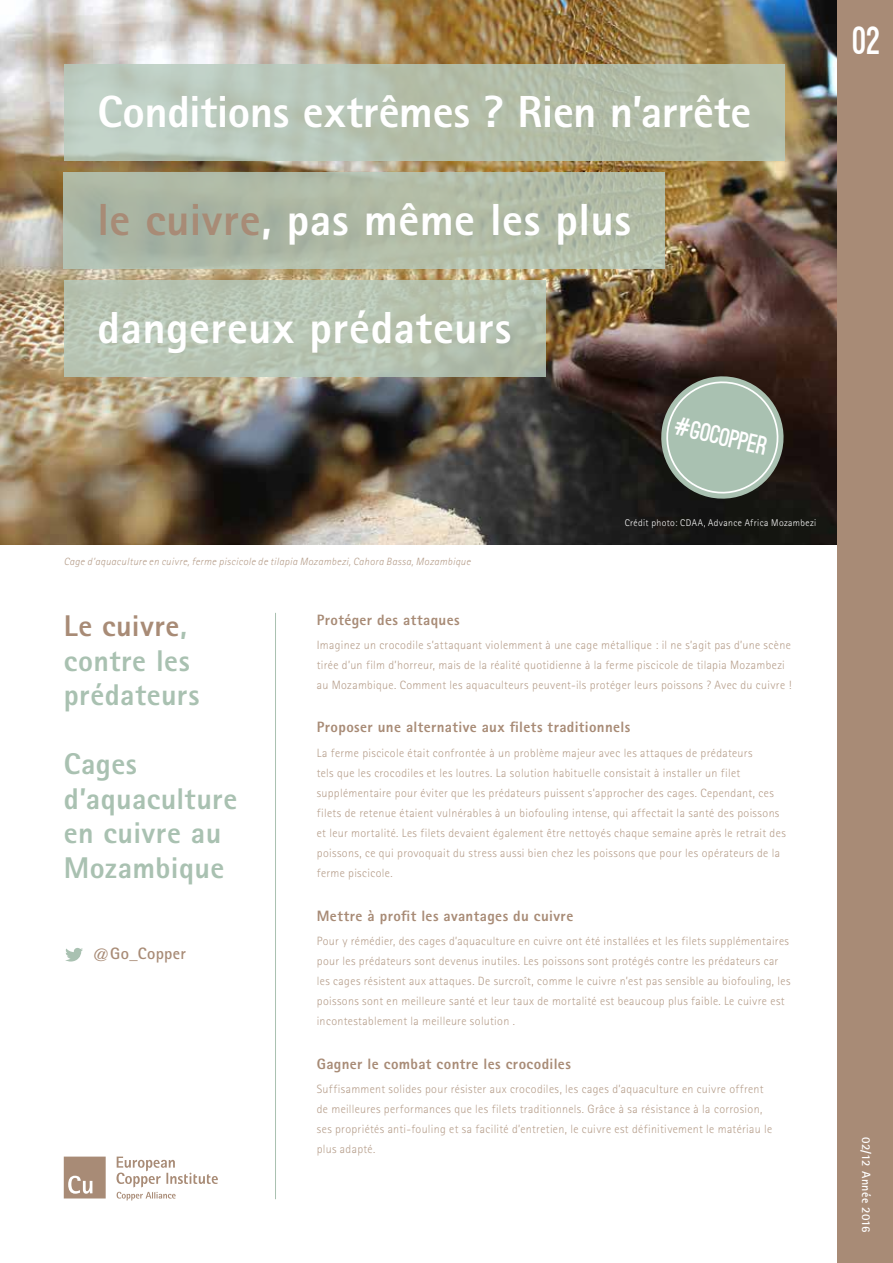
<style>
.page{position:relative;width:893px;height:1263px;background:#fff}
.page>*{position:absolute;margin:0;border:0;box-sizing:border-box;transform-origin:0 0}
.t1{font:800 45px "Rotis Sans Serif";letter-spacing:.005em;color:#fff}
.t2{font:900 37.5px "Ostrich Sans";color:#fff}
.t3{font:800 30px/34.5px "Rotis Sans Serif";letter-spacing:.015em;color:#a9c1b1}
.t4{font:900 24.75px "Ostrich Sans";color:#fff}
.t5{font:700 16.5px "Rotis Sans Serif";letter-spacing:.02em;color:#a88b76}
.t6{font:800 15px "Rotis Sans Serif";letter-spacing:.025em;color:#a88b76}
.t7{font:300 12px/20.1px "Rotis Sans Serif";letter-spacing:.03em;color:#b69e8b}
.t8{font:700 12px "Rotis Sans Serif";letter-spacing:.025em;color:#fff}
.t9{font:italic 300 10.5px "Rotis Sans Serif";letter-spacing:.03em;color:#b69e8b}
.t10{font:300 9.75px "Rotis Sans Serif";letter-spacing:.035em;color:#fff}
.s1{color:#a88b76}
</style>
<div class="page">
<img style="left:0;top:0;width:838px;height:544px">
<div style="left:838px;top:0;width:55px;height:1263px;background:#a88b76"></div>
<svg style="left:64px;top:64px;width:721px;height:96px;fill:#b5c1ad"></svg>
<svg style="left:64px;top:172px;width:601px;height:96px;fill:#b0baa5"></svg>
<svg style="left:64px;top:280px;width:481px;height:96px;fill:#b6c3b1"></svg>
<svg style="left:64px;top:1156px;width:154px;height:45px"></svg>
<svg style="left:65px;top:948px;width:18px;height:13px"></svg>
<svg style="left:655px;top:370px;width:134px;height:135px"></svg>
<hr style="left:275px;top:613px;width:1px;height:586px;background:#a9c1b1">
<h1 class="t1" style="left:98px;top:83px;width:655px">Conditions extrêmes ? Rien n’arrête</h1>
<h1 class="t1" style="left:98px;top:191px;width:535px"><span class="s1">le cuivre</span>, pas même les plus</h1>
<h1 class="t1" style="left:98px;top:299px;width:415px">dangereux prédateurs</h1>
<p class="t9" style="left:64px;top:555px;width:408px">Cage d’aquaculture en cuivre, ferme piscicole de tilapia Mozambezi, Cahora Bassa, Mozambique</p>
<h3 class="t4" style="left:678px;top:416px;width:95px;rotate:13deg">#gocopper</h3>
<p class="t10" style="left:625px;top:517px;width:193px">Crédit photo: CDAA, Advance Africa Mozambezi</p>
<h3 class="t3" style="left:64px;top:608px;width:137px"><span class="s1">Le cuivre</span>, contre les prédateurs</h3>
<h3 class="t3" style="left:64px;top:746px;width:175px">Cages d’aquaculture en cuivre au<br>Mozambique</h3>
<h3 class="t5" style="left:93px;top:943px;width:95px">@Go_Copper</h3>
<p class="t6" style="left:317px;top:610px;width:144px">Protéger des attaques</p>
<p class="t7" style="left:317px;top:635px;width:476px">Imaginez un crocodile s’attaquant violemment à une cage métallique : il ne s’agit pas d’une scène tirée d’un film d’horreur, mais de la réalité quotidienne à la ferme piscicole de tilapia Mozambezi au Mozambique. Comment les aquaculteurs peuvent-ils protéger leurs poissons ? Avec du cuivre !</p>
<p class="t6" style="left:317px;top:718px;width:315px">Proposer une alternative aux filets traditionnels</p>
<p class="t7" style="left:317px;top:743px;width:470px">La ferme piscicole était confrontée à un problème majeur avec les attaques de prédateurs<br>tels que les crocodiles et les loutres. La solution habituelle consistait à installer un filet supplémentaire pour éviter que les prédateurs puissent s’approcher des cages. Cependant, ces filets de retenue étaient vulnérables à un biofouling intense, qui affectait la santé des poissons et leur mortalité. Les filets devaient également être nettoyés chaque semaine après le retrait des poissons, ce qui provoquait du stress aussi bien chez les poissons que pour les opérateurs de la ferme piscicole.</p>
<p class="t6" style="left:317px;top:906px;width:258px">Mettre à profit les avantages du cuivre</p>
<p class="t7" style="left:317px;top:931px;width:475px">Pour y rémédier, des cages d’aquaculture en cuivre ont été installées et les filets supplémentaires pour les prédateurs sont devenus inutiles. Les poissons sont protégés contre les prédateurs car les cages résistent aux attaques. De surcroît, comme le cuivre n’est pas sensible au biofouling, les poissons sont en meilleure santé et leur taux de mortalité est beaucoup plus faible. Le cuivre est incontestablement la meilleure solution .</p>
<p class="t6" style="left:317px;top:1054px;width:256px">Gagner le combat contre les crocodiles</p>
<p class="t7" style="left:317px;top:1079px;width:457px">Suffisamment solides pour résister aux crocodiles, les cages d’aquaculture en cuivre offrent de meilleures performances que les filets traditionnels. Grâce à sa résistance à la corrosion, ses propriétés anti-fouling et sa facilité d’entretien, le cuivre est définitivement le matériau le plus adapté.</p>
<h2 class="t2" style="left:853px;top:26px;width:29px">02</h2>
<p class="t8" style="left:874px;top:1137px;width:97px;rotate:90deg">02/12 Année 2016</p>
</div>
